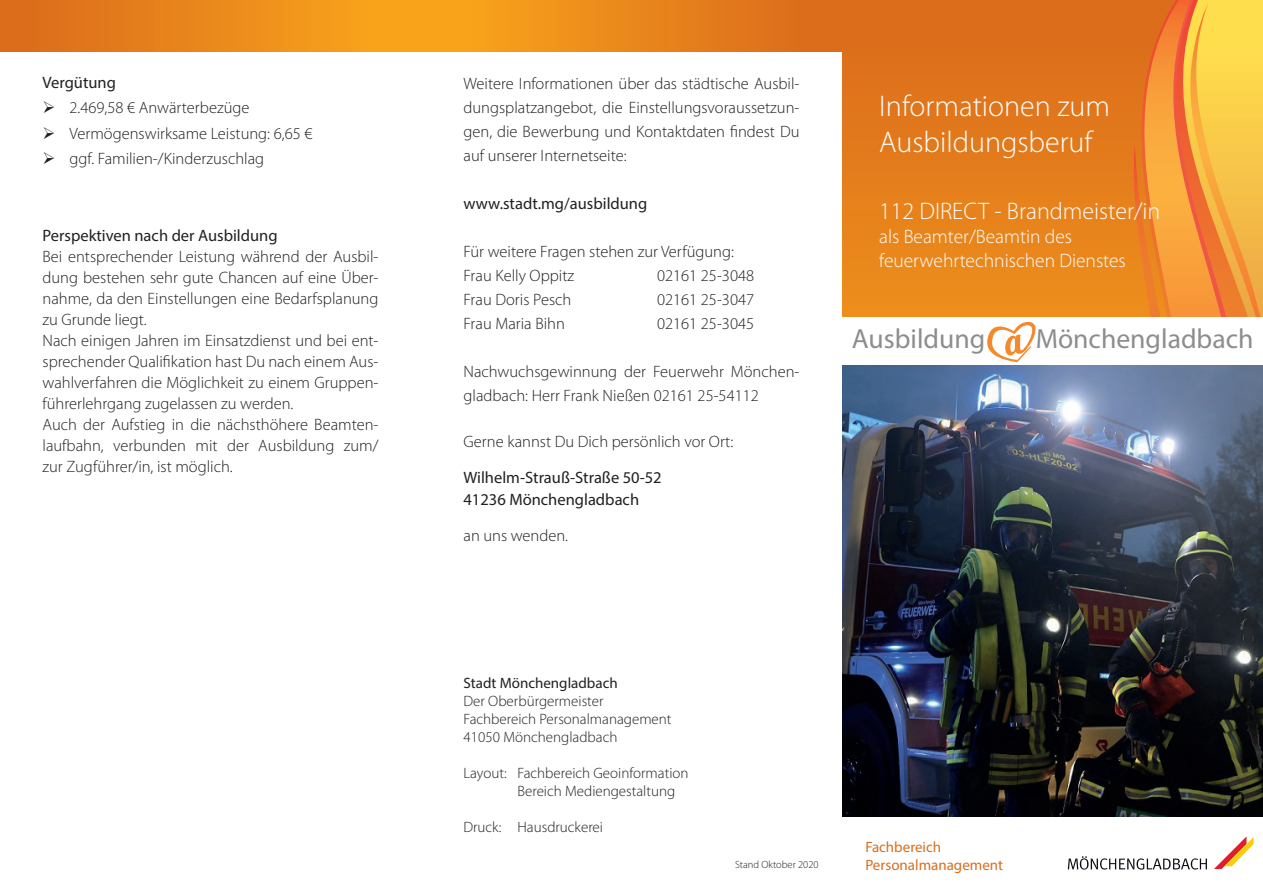
<style>
.page{position:relative;width:1263px;height:893px;background:#fff}
.page>*{position:absolute;margin:0;border:0;box-sizing:border-box;transform-origin:0 0}
.t1{font:300 30px/36px "Myriad Pro";color:#fff}
.t2{font:27.75px "Myriad Pro";color:#8b8d8f}
.t3{font:300 24px "Myriad Pro";color:#fff}
.t4{font:300 19.5px/24px "Myriad Pro";color:#fff}
.t5{font:300 16.5px/21px "Myriad Pro";color:#231f20}
.t6{font:16.5px/22.5px "Myriad Pro";color:#231f20}
.t7{font:300 15px/18px "Myriad Pro";color:#231f20}
.t8{font:15px/18px "Myriad Pro";color:#db6d1b}
.t9{font:15px "Myriad Pro";color:#231f20}
.t10{font:300 10.5px "Myriad Pro";color:#231f20}
</style>
<div class="page">
<div style="left:421px;top:0;width:421px;height:51px;background:linear-gradient(to right,#fca81b,#d9681c)"></div>
<div style="left:0;top:0;width:421px;height:51px;background:linear-gradient(to right,#d96a1c,#fca81b)"></div>
<svg style="left:842px;top:0;width:222px;height:317px;background:#e37b1b"></svg>
<svg style="left:1066px;top:0;width:197px;height:317px;background:#e78023"></svg>
<svg style="left:1189px;top:3px;width:74px;height:314px;background:#f7b744"></svg>
<svg style="left:1134px;top:145px;width:38px;height:172px;background:#f1912f"></svg>
<svg style="left:1214px;top:836px;width:39px;height:33px"></svg>
<svg style="left:1068px;top:856px;width:139px;height:14px"></svg>
<img style="left:842px;top:365px;width:421px;height:451px">
<svg style="left:987px;top:321px;width:49px;height:41px"></svg>
<p class="t6" style="left:43px;top:71px;width:75px">Vergütung</p>
<p class="t5" style="left:70px;top:95px;width:244px;line-height:25.5px">2.469,58 € Anwärterbezüge<br>Vermögenswirksame Leistung: 6,65 € ggf. Familien-/Kinderzuschlag</p>
<p class="t6" style="left:43px;top:224px;width:237px">Perspektiven nach der Ausbildung</p>
<p class="t5" style="left:43px;top:245px;width:337px">Bei entsprechender Leistung während der Ausbil&shy;dung bestehen sehr gute Chancen auf eine Über&shy;nahme, da den Einstellungen eine Bedarfsplanung zu Grunde liegt.<br>Nach einigen Jahren im Einsatzdienst und bei ent&shy;sprechender Qualifikation hast Du nach einem Aus&shy;wahlverfahren die Möglichkeit zu einem Gruppen&shy;führerlehrgang zugelassen zu werden.<br>Auch der Aufstieg in die nächsthöhere Beamten&shy;laufbahn, verbunden mit der Ausbildung zum/ zur Zugführer/in, ist möglich.</p>
<p class="t5" style="left:463px;top:71px;width:337px;line-height:24px;text-align:justify">Weitere Informationen über das städtische Ausbil&shy;dungsplatzangebot, die Einstellungsvoraussetzun&shy;gen, die Bewerbung und Kontaktdaten findest Du auf unserer Internetseite:</p>
<p class="t6" style="left:463px;top:192px;width:185px">www.stadt.mg/ausbildung</p>
<p class="t5" style="left:463px;top:239px;width:272px;line-height:24px">Für weitere Fragen stehen zur Verfügung:<br>Frau Kelly Oppitz</p>
<p class="t5" style="left:657px;top:265px;width:99px">02161 25-3048</p>
<p class="t5" style="left:463px;top:289px;width:109px">Frau Doris Pesch</p>
<p class="t5" style="left:657px;top:289px;width:99px">02161 25-3047</p>
<p class="t5" style="left:463px;top:313px;width:103px">Frau Maria Bihn</p>
<p class="t5" style="left:657px;top:313px;width:99px">02161 25-3045</p>
<p class="t5" style="left:463px;top:359px;width:337px;line-height:24px">Nachwuchsgewinnung der Feuerwehr Mönchen&shy;gladbach: Herr Frank Nießen 02161 25-54112</p>
<p class="t5" style="left:463px;top:431px;width:271px">Gerne kannst Du Dich persönlich vor Ort:</p>
<p class="t6" style="left:463px;top:466px;width:200px">Wilhelm-Strauß-Straße 50-52<br>41236 Mönchengladbach</p>
<p class="t5" style="left:463px;top:524px;width:106px">an uns wenden.</p>
<h1 class="t1" style="left:879px;top:88px;width:232px">Informationen zum<br>Ausbildungsberuf</h1>
<h3 class="t3" style="left:879px;top:196px;width:283px">112 DIRECT - Brandmeister/in</h3>
<p class="t4" style="left:879px;top:224px;width:248px">als Beamter/Beamtin des feuerwehrtechnischen Dienstes</p>
<h2 class="t2" style="left:852px;top:322px;width:135px">Ausbildung</h2>
<h2 class="t2" style="left:1036px;top:322px;width:219px">Mönchengladbach</h2>
<p class="t9" style="left:463px;top:674px;width:156px">Stadt Mönchengladbach</p>
<p class="t7" style="left:463px;top:692px;width:210px">Der Oberbürgermeister<br>Fachbereich Personalmanagement<br>41050 Mönchengladbach</p>
<p class="t7" style="left:517px;top:764px;width:172px;text-indent:-54px">Layout: Fachbereich Geoinformation<br>Bereich Mediengestaltung</p>
<p class="t7" style="left:463px;top:818px;width:141px">Druck: Hausdruckerei</p>
<p class="t10" style="left:735px;top:858px;width:85px">Stand Oktober 2020</p>
<p class="t8" style="left:865px;top:838px;width:139px">Fachbereich<br>Personalmanagement</p>
</div>
